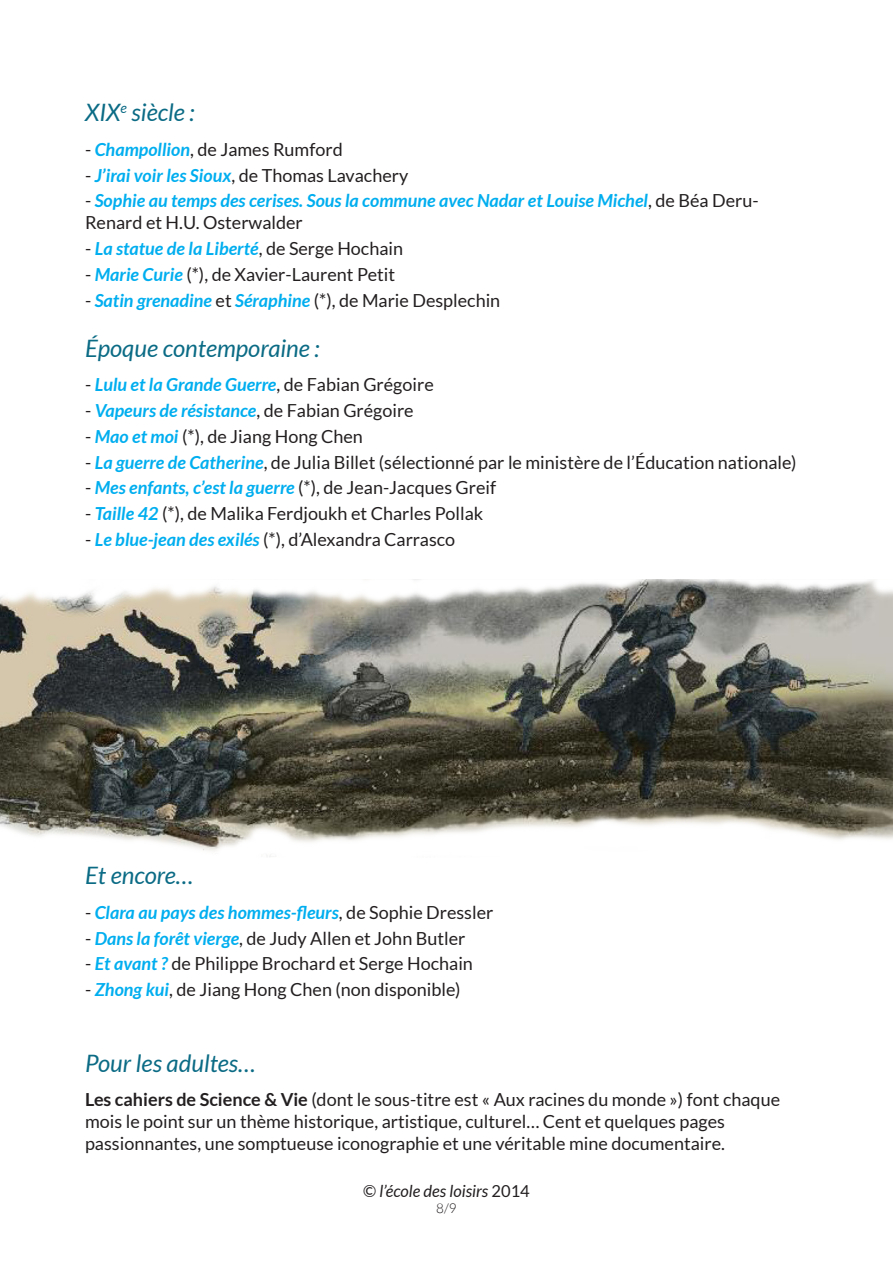
<style>
.page{position:relative;width:893px;height:1263px;background:#fff}
.page>*{position:absolute;margin:0;border:0;box-sizing:border-box;transform-origin:0 0}
.intertitre{font:italic 24px "Lato";color:#0b6b85}
.liste_livres{font:18px/21.6px "Lato";color:#231f20}
.liste_livres-2{font:italic 700 18px/21.6px "Lato";color:#00aeef}
.t1{font:italic 16.5px "Lato";color:#231f20}
.t2{font:300 13.5px "Lato";color:#231f20}
.s1{font-weight:700;font-style:italic;color:#00aeef}
.s2{font-weight:400;font-style:normal;color:#231f20}
.s3{font-weight:700}
.s4{font-style:normal}
</style>
<div class="page">
<img style="left:0;top:579px;width:893px;height:278px">
<p class="intertitre" style="left:85px;top:99px;width:111px">XIX<sup>e</sup> siècle :</p>
<p class="liste_livres" style="left:85px;top:138px;width:259px">- <span class="s1">Champollion</span>, de James Rumford</p>
<p class="liste_livres" style="left:85px;top:164px;width:325px">- <span class="s1">J’irai voir les Sioux</span>, de Thomas Lavachery</p>
<p class="liste_livres-2" style="left:85px;top:190px;width:675px"><span class="s2">-</span> Sophie au temps des cerises. Sous la commune avec Nadar et Louise Michel<span class="s2">, de Béa Deru-<br>Renard et H.U. Osterwalder</span></p>
<p class="liste_livres-2" style="left:85px;top:238px;width:320px"><span class="s2">-</span> La statue de la Liberté<span class="s2">, de Serge Hochain</span></p>
<p class="liste_livres" style="left:85px;top:263px;width:312px">- <span class="s1">Marie Curie</span> (*), de Xavier-Laurent Petit</p>
<p class="liste_livres" style="left:85px;top:289px;width:417px">- <span class="s1">Satin grenadine</span> et <span class="s1">Séraphine</span> (*), de Marie Desplechin</p>
<p class="intertitre" style="left:85px;top:335px;width:236px">Époque contemporaine :</p>
<p class="liste_livres-2" style="left:85px;top:374px;width:350px"><span class="s2">-</span> Lulu et la Grande Guerre<span class="s2">, de Fabian Grégoire</span></p>
<p class="liste_livres-2" style="left:85px;top:400px;width:330px"><span class="s2">-</span> Vapeurs de résistance<span class="s2">, de Fabian Grégoire</span></p>
<p class="liste_livres" style="left:85px;top:425px;width:279px">- <span class="s1">Mao et moi</span> (*), de Jiang Hong Chen</p>
<p class="liste_livres" style="left:85px;top:451px;width:713px">- <span class="s1">La guerre de Catherine</span>, de Julia Billet (sélectionné par le ministère de l’Éducation nationale)</p>
<p class="liste_livres" style="left:85px;top:477px;width:413px">- <span class="s1">Mes enfants, c’est la guerre</span> (*), de Jean-Jacques Greif</p>
<p class="liste_livres" style="left:85px;top:503px;width:400px">- <span class="s1">Taille 42</span> (*), de Malika Ferdjoukh et Charles Pollak</p>
<p class="liste_livres" style="left:85px;top:529px;width:372px">- <span class="s1">Le blue-jean des exilés</span> (*), d’Alexandra Carrasco</p>
<p class="intertitre" style="left:85px;top:862px;width:110px">Et encore…</p>
<p class="liste_livres-2" style="left:85px;top:902px;width:410px"><span class="s2">-</span> Clara au pays des hommes-fleurs<span class="s2">, de Sophie Dressler</span></p>
<p class="liste_livres" style="left:85px;top:927px;width:382px">- <span class="s1">Dans la forêt vierge</span>, de Judy Allen et John Butler</p>
<p class="liste_livres" style="left:85px;top:953px;width:389px">- <span class="s1">Et avant ?</span> de Philippe Brochard et Serge Hochain</p>
<p class="liste_livres" style="left:85px;top:979px;width:377px">- <span class="s1">Zhong kui</span>, de Jiang Hong Chen (non disponible)</p>
<p class="intertitre" style="left:85px;top:1050px;width:172px">Pour les adultes…</p>
<p class="liste_livres" style="left:85px;top:1089px;width:697px"><span class="s3">Les cahiers de Science &amp; Vie</span> (dont le sous-titre est « Aux racines du monde ») font chaque mois le point sur un thème historique, artistique, culturel… Cent et quelques pages passionnantes, une somptueuse iconographie et une véritable mine documentaire.</p>
<p class="t1" style="left:363px;top:1182px;width:168px"><span class="s4">©</span> l’école des loisirs <span class="s4">2014</span></p>
<p class="t2" style="left:436px;top:1201px;width:22px">8/9</p>
</div>
